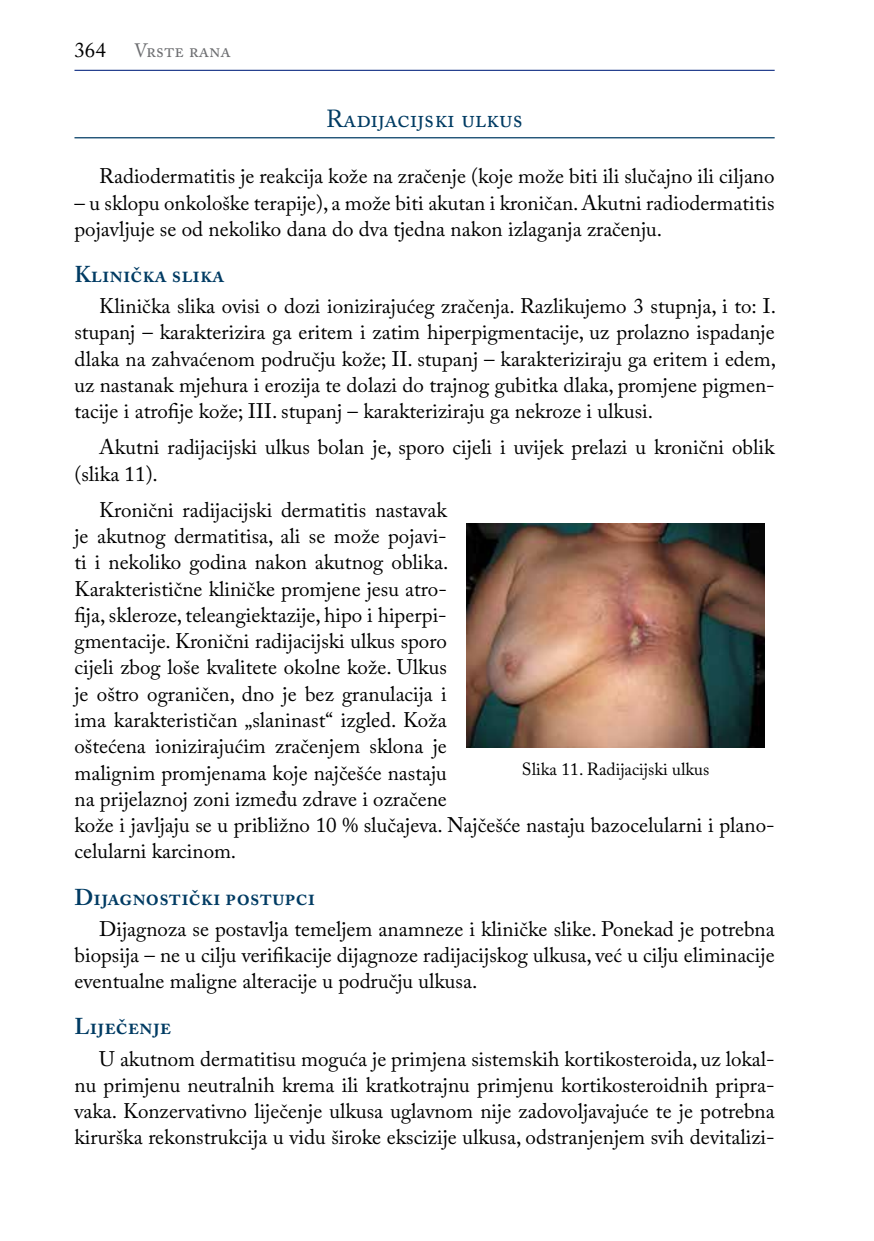
<style>
.page{position:relative;width:874px;height:1241px;background:#fff}
.page>*{position:absolute;margin:0;border:0;box-sizing:border-box;transform-origin:0 0}
.t1{font:24.5px "Adobe Caslon Pro";color:#003b63}
.t2{font:600 22.75px "Adobe Caslon Pro";color:#003b63}
.t3{font:21px/26.2px "Adobe Caslon Pro";letter-spacing:-.025em;color:#000}
.t4{font:19.25px "Adobe Caslon Pro";letter-spacing:-.005em;color:#6d6e71}
.t5{font:17.5px "Adobe Caslon Pro";letter-spacing:-.025em;color:#000}
</style>
<div class="page">
<hr style="left:74px;top:70px;width:700px;height:1px;background:#25408f">
<hr style="left:74px;top:137px;width:700px;height:1px;background:#003b63">
<img style="left:466px;top:524px;width:298px;height:223px">
<p class="t3" style="left:74px;top:37px;width:33px">364</p>
<p class="t4" style="left:134px;top:39px;width:98px">Vrste rana</p>
<p class="t1" style="left:326px;top:104px;width:198px">Radijacijski ulkus</p>
<p class="t3" style="left:99px;top:163px;width:676px">Radiodermatitis je reakcija kože na zračenje (koje može biti ili slučajno ili ciljano</p>
<p class="t3" style="left:74px;top:189px;width:701px">– u sklopu onkološke terapije), a može biti akutan i kroničan. Akutni radiodermatitis pojavljuje se od nekoliko dana do dva tjedna nakon izlaganja zračenju.</p>
<p class="t2" style="left:74px;top:261px;width:151px">Klinička slika</p>
<p class="t3" style="left:74px;top:293px;width:702px;text-align:justify;text-indent:25px">Klinička slika ovisi o dozi ionizirajućeg zračenja. Razlikujemo 3 stupnja, i to: I. stupanj – karakterizira ga eritem i zatim hiperpigmentacije, uz prolazno ispadanje dlaka na zahvaćenom području kože; II. stupanj – karakteriziraju ga eritem i edem, uz nastanak mjehura i erozija te dolazi do trajnog gubitka dlaka, promjene pigmen&shy;tacije i atrofije kože; III. stupanj – karakteriziraju ga nekroze i ulkusi.</p>
<p class="t3" style="left:74px;top:434px;width:702px;text-indent:25px">Akutni radijacijski ulkus bolan je, sporo cijeli i uvijek prelazi u kronični oblik (slika 11).</p>
<p class="t3" style="left:74px;top:496px;width:701px;text-indent:25px">Kronični radijacijski dermatitis nastavak<br>je akutnog dermatitisa, ali se može pojavi-<br>ti i nekoliko godina nakon akutnog oblika.<br>Karakteristične kliničke promjene jesu atro-<br>fija, skleroze, teleangiektazije, hipo i hiperpi-<br>gmentacije. Kronični radijacijski ulkus sporo<br>cijeli zbog loše kvalitete okolne kože. Ulkus<br>je oštro ograničen, dno je bez granulacija i<br>ima karakterističan „slaninast“ izgled. Koža<br>oštećena ionizirajućim zračenjem sklona je<br>malignim promjenama koje najčešće nastaju<br>na prijelaznoj zoni između zdrave i ozračene<br>kože i javljaju se u približno 10 % slučajeva. Najčešće nastaju bazocelularni i plano&shy;celularni karcinom.</p>
<p class="t2" style="left:74px;top:883px;width:242px">Dijagnostički postupci</p>
<p class="t3" style="left:74px;top:915px;width:701px;text-align:justify;text-indent:25px">Dijagnoza se postavlja temeljem anamneze i kliničke slike. Ponekad je potrebna biopsija – ne u cilju verifikacije dijagnoze radijacijskog ulkusa, već u cilju eliminacije eventualne maligne alteracije u području ulkusa.</p>
<p class="t2" style="left:74px;top:1013px;width:98px">Liječenje</p>
<p class="t3" style="left:74px;top:1045px;width:701px;text-align:justify;text-indent:25px">U akutnom dermatitisu moguća je primjena sistemskih kortikosteroida, uz lokal&shy;nu primjenu neutralnih krema ili kratkotrajnu primjenu kortikosteroidnih pripra&shy;vaka. Konzervativno liječenje ulkusa uglavnom nije zadovoljavajuće te je potrebna kirurška rekonstrukcija u vidu široke ekscizije ulkusa, odstranjenjem svih devitalizi-</p>
<p class="t5" style="left:521px;top:758px;width:189px">Slika 11. Radijacijski ulkus</p>
</div>
